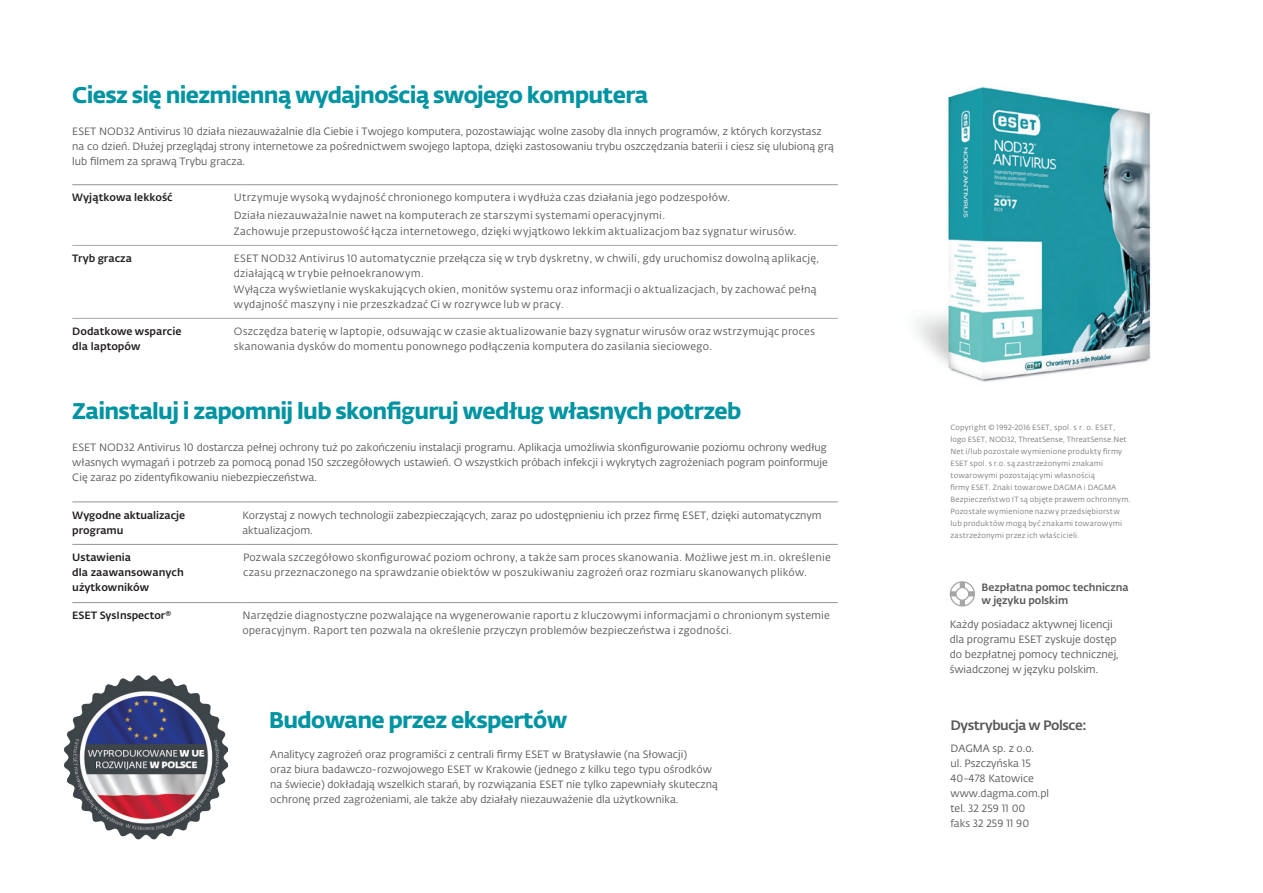
<style>
.page{position:relative;width:1263px;height:893px;background:#fff}
.page>*{position:absolute;margin:0;border:0;box-sizing:border-box;transform-origin:0 0}
.t1{font:22.5px "Fedra Sans Alt Pro Bold LF";letter-spacing:-.03em;color:#0094a2}
.t2{font:13.5px "Fedra Sans Alt Pro Med LF";letter-spacing:-.03em;color:#57585a}
.t3{font:10.5px/15px "Fedra Sans Alt Pro Book LF";color:#57585a}
.t4{font:10.5px/15px "Fedra Sans Alt Pro";letter-spacing:.015em;color:#57585a}
.t5{font:10.5px/15px "Fedra Sans Alt Pro Book LF";color:#58585b}
.t6{font:500 10.5px/15px "Fedra Sans Alt Pro";color:#231f20}
.t7{font:10.5px/15px "Fedra Sans Alt Pro Med LF";color:#231f20}
.t8{font:10.5px/12.6px "Fedra Sans Alt Pro Med LF";letter-spacing:-.005em;color:#58585b}
.t9{font:7.5px/12px "Fedra Sans Alt Pro";letter-spacing:.02em;color:#787a7d}
</style>
<div class="page">
<hr style="left:72px;top:184px;width:170px;height:1px;background:#939598">
<hr style="left:242px;top:184px;width:596px;height:1px;background:#939598">
<hr style="left:72px;top:501px;width:170px;height:1px;background:#939598">
<hr style="left:242px;top:501px;width:596px;height:1px;background:#939598">
<hr style="left:72px;top:544px;width:170px;height:1px;background:#939598">
<hr style="left:242px;top:544px;width:596px;height:1px;background:#939598">
<hr style="left:72px;top:602px;width:170px;height:1px;background:#939598">
<hr style="left:242px;top:602px;width:596px;height:1px;background:#939598">
<svg style="left:950px;top:581px;width:25px;height:25px"></svg>
<hr style="left:72px;top:245px;width:162px;height:1px;background:#a8a9ad">
<hr style="left:234px;top:245px;width:604px;height:1px;background:#a8a9ad">
<hr style="left:72px;top:318px;width:162px;height:1px;background:#a8a9ad">
<hr style="left:234px;top:318px;width:604px;height:1px;background:#a8a9ad">
<img style="left:915px;top:87px;width:236px;height:295px">
<img style="left:64px;top:675px;width:164px;height:165px">
<h1 class="t1" style="left:72px;top:77px;width:577px">Ciesz się niezmienną wydajnością swojego komputera</h1>
<p class="t3" style="left:72px;top:124px;width:763px">ESET NOD32 Antivirus 10 działa niezauważalnie dla Ciebie i Twojego komputera, pozostawiając wolne zasoby dla innych programów, z których korzystasz na co dzień. Dłużej przeglądaj strony internetowe za pośrednictwem swojego laptopa, dzięki zastosowaniu trybu oszczędzania baterii i ciesz się ulubioną grą lub filmem za sprawą Trybu gracza.</p>
<p class="t6" style="left:72px;top:190px;width:102px">Wyjątkowa lekkość</p>
<p class="t4" style="left:234px;top:189px;width:498px;line-height:17.7px">Utrzymuje wysoką wydajność chronionego komputera i wydłuża czas działania jego podzespołów.<br>Działa niezauważalnie nawet na komputerach ze starszymi systemami operacyjnymi.</p>
<p class="t4" style="left:234px;top:224px;width:564px">Zachowuje przepustowość łącza internetowego, dzięki wyjątkowo lekkim aktualizacjom baz sygnatur wirusów.</p>
<p class="t6" style="left:72px;top:251px;width:61px">Tryb gracza</p>
<p class="t4" style="left:234px;top:266px;width:192px">działającą w trybie pełnoekranowym.</p>
<p class="t4" style="left:234px;top:251px;width:587px">ESET NOD32 Antivirus 10 automatycznie przełącza się w tryb dyskretny, w chwili, gdy uruchomisz dowolną aplikację,</p>
<p class="t4" style="left:234px;top:282px;width:584px">Wyłącza wyświetlanie wyskakujących okien, monitów systemu oraz informacji o aktualizacjach, by zachować pełną wydajność maszyny i nie przeszkadzać Ci w rozrywce lub w pracy.</p>
<p class="t6" style="left:72px;top:324px;width:111px">Dodatkowe wsparcie dla laptopów</p>
<p class="t4" style="left:234px;top:324px;width:583px">Oszczędza baterię w laptopie, odsuwając w czasie aktualizowanie bazy sygnatur wirusów oraz wstrzymując proces skanowania dysków do momentu ponownego podłączenia komputera do zasilania sieciowego.</p>
<h1 class="t1" style="left:72px;top:393px;width:671px">Zainstaluj i zapomnij lub skonfiguruj według własnych potrzeb</h1>
<p class="t3" style="left:72px;top:439px;width:757px;text-align:justify">ESET NOD32 Antivirus 10 dostarcza pełnej ochrony tuż po zakończeniu instalacji programu. Aplikacja umożliwia skonfigurowanie poziomu ochrony według własnych wymagań i potrzeb za pomocą ponad 150 szczegółowych ustawień. O wszystkich próbach infekcji i wykrytych zagrożeniach pogram poinformuje Cię zaraz po zidentyfikowaniu niebezpieczeństwa.</p>
<p class="t7" style="left:72px;top:507px;width:114px">Wygodne aktualizacje programu</p>
<p class="t3" style="left:242px;top:508px;width:581px">Korzystaj z nowych technologii zabezpieczających, zaraz po udostępnieniu ich przez firmę ESET, dzięki automatycznym aktualizacjom.</p>
<p class="t6" style="left:72px;top:550px;width:113px">Ustawienia<br>dla zaawansowanych użytkowników</p>
<p class="t4" style="left:243px;top:550px;width:589px">Pozwala szczegółowo skonfigurować poziom ochrony, a także sam proces skanowania. Możliwe jest m.in. określenie czasu przeznaczonego na sprawdzanie obiektów w poszukiwaniu zagrożeń oraz rozmiaru skanowanych plików.</p>
<p class="t4" style="left:242px;top:608px;width:589px">Narzędzie diagnostyczne pozwalające na wygenerowanie raportu z kluczowymi informacjami o chronionym systemie operacyjnym. Raport ten pozwala na określenie przyczyn problemów bezpieczeństwa i zgodności.</p>
<p class="t7" style="left:72px;top:607px;width:100px">ESET SysInspector®</p>
<h1 class="t1" style="left:269px;top:702px;width:300px">Budowane przez ekspertów</h1>
<p class="t3" style="left:270px;top:747px;width:449px">Analitycy zagrożeń oraz programiści z centrali firmy ESET w Bratysławie (na Słowacji)<br>oraz biura badawczo-rozwojowego ESET w Krakowie (jednego z kilku tego typu ośrodków na świecie) dokładają wszelkich starań, by rozwiązania ESET nie tylko zapewniały skuteczną ochronę przed zagrożeniami, ale także aby działały niezauważenie dla użytkownika.</p>
<p class="t9" style="left:950px;top:421px;width:178px">Copyright © 1992-2016 ESET, spol. s r. o. ESET, logo ESET, NOD32, ThreatSense, ThreatSense.Net</p>
<p class="t9" style="left:950px;top:457px;width:182px">ESET spol. s r.o. są zastrzeżonymi znakami towarowymi pozostającymi własnością<br>firmy ESET. Znaki towarowe DAGMA i DAGMA Bezpieczeństwo IT są objęte prawem ochronnym.<br>Pozostałe wymienione nazwy przedsiębiorstw lub produktów mogą być znakami towarowymi zastrzeżonymi przez ich właścicieli.</p>
<p class="t9" style="left:950px;top:445px;width:173px">Net i/lub pozostałe wymienione produkty firmy</p>
<p class="t8" style="left:981px;top:580px;width:148px">Bezpłatna pomoc techniczna w języku polskim</p>
<p class="t5" style="left:950px;top:617px;width:170px">Każdy posiadacz aktywnej licencji dla programu ESET zyskuje dostęp do bezpłatnej pomocy technicznej, świadczonej w języku polskim.</p>
<p class="t2" style="left:950px;top:715px;width:138px">Dystrybucja w Polsce:</p>
<p class="t3" style="left:950px;top:741px;width:100px">DAGMA sp. z o.o.<br>ul. Pszczyńska 15<br>40-478 Katowice www.dagma.com.pl tel. 32 259 11 00<br>faks 32 259 11 90</p>
</div>
